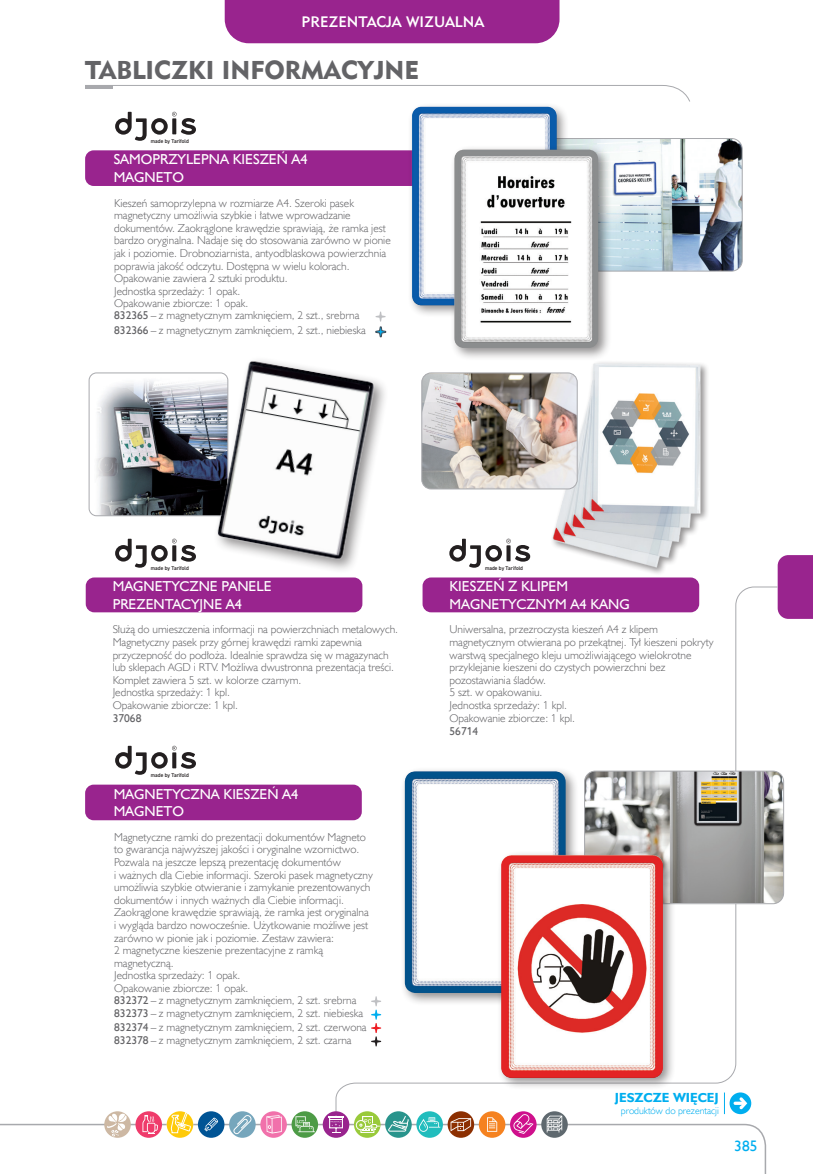
<style>
.page{position:relative;width:813px;height:1174px;background:#fff}
.page>*{position:absolute;margin:0;border:0;box-sizing:border-box;transform-origin:0 0}
.Rozdziały_nie_do_spisu{font:25.65px "Geometric 415 Blk EU";color:#636366}
.t1{font:15.3px "Humanst 521 EU";color:#00aeef}
.t2{font:15.15px "Geometric 415 Md EU";color:#fff}
.opis_produktów{font:14.4px "Humanst 521 EU";color:#fff}
.Nazwa_modułu_A{font:14.4px/17.2px "Humanst 521 EU";color:#fff}
.t3{font:700 13.2px "Humanst 521 EU";color:#00aeef}
.opis_produktów-2{font:11.4px/12.6px "Humanst 521 Lt EU";color:#636366}
.opis_produktów-3{font:11.4px "Humanst 521 EU";color:#636366}
.t4{font:9.9px "Humanst 521 Lt EU";color:#00aeef}
.t5{font:600 5.4px "DIN2014";color:#231f20}
.s1{font-family:"Humanst 521 EU"}
</style>
<div class="page">
<div style="left:224px;top:0;width:335px;height:43px;background:#99248e"></div>
<svg style="left:85px;top:85px;width:605px;height:17px"></svg>
<hr style="left:85px;top:86px;width:28px;height:3px;background:#a8a9ad">
<svg style="left:0;top:1123px;width:766px;height:51px"></svg>
<div style="left:777px;top:555px;width:35px;height:64px;background:#99248e"></div>
<svg style="left:335px;top:586px;width:443px;height:529px"></svg>
<div style="left:416px;top:1111px;width:26px;height:26px;background:#21bdbd;border-radius:50%"></div>
<svg style="left:419px;top:1117px;width:21px;height:14px"></svg>
<div style="left:510px;top:1111px;width:26px;height:26px;background:#cf108c;border-radius:50%"></div>
<svg style="left:513px;top:1114px;width:20px;height:20px"></svg>
<div style="left:478px;top:1111px;width:27px;height:26px;background:#f58220;border-radius:50%"></div>
<svg style="left:487px;top:1117px;width:10px;height:14px"></svg>
<svg style="left:447px;top:1111px;width:27px;height:26px"></svg>
<svg style="left:450px;top:1118px;width:21px;height:13px"></svg>
<div style="left:354px;top:1111px;width:26px;height:26px;background:#99ca3b;border-radius:50%"></div>
<div style="left:355px;top:1120px;width:11px;height:10px;border:1px solid #fff;border-radius:50%"></div>
<svg style="left:359px;top:1115px;width:21px;height:18px"></svg>
<div style="left:322px;top:1111px;width:27px;height:26px;background:#99248e;border-radius:50%"></div>
<svg style="left:328px;top:1115px;width:15px;height:18px"></svg>
<svg style="left:291px;top:1111px;width:27px;height:26px"></svg>
<svg style="left:295px;top:1116px;width:20px;height:16px"></svg>
<svg style="left:260px;top:1111px;width:27px;height:26px"></svg>
<svg style="left:266px;top:1115px;width:15px;height:18px"></svg>
<div style="left:229px;top:1111px;width:26px;height:26px;background:#76a6bc;border-radius:50%"></div>
<svg style="left:233px;top:1114px;width:19px;height:20px"></svg>
<div style="left:198px;top:1111px;width:26px;height:26px;background:#005495;border-radius:50%"></div>
<svg style="left:204px;top:1117px;width:14px;height:14px"></svg>
<svg style="left:385px;top:1111px;width:26px;height:26px"></svg>
<svg style="left:388px;top:1115px;width:20px;height:16px"></svg>
<div style="left:541px;top:1111px;width:26px;height:26px;background:#5f696f;border-radius:50%"></div>
<svg style="left:546px;top:1115px;width:16px;height:17px"></svg>
<svg style="left:167px;top:1111px;width:28px;height:33px"></svg>
<div style="left:135px;top:1111px;width:27px;height:26px;background:#ef3b6b;border-radius:50%"></div>
<svg style="left:142px;top:1115px;width:16px;height:18px"></svg>
<svg style="left:104px;top:1111px;width:27px;height:26px"></svg>
<svg style="left:107px;top:1113px;width:19px;height:23px"></svg>
<div style="left:86px;top:577px;width:276px;height:35px;background:#99248e;border-radius:9px"></div>
<div style="left:422px;top:577px;width:276px;height:35px;background:#99248e;border-radius:9px"></div>
<img style="left:571px;top:138px;width:170px;height:133px">
<div style="left:542px;top:138px;width:200px;height:133px;border:1px solid #a8a9ad;border-radius:11px"></div>
<img style="left:89px;top:374px;width:115px;height:142px">
<div style="left:89px;top:372px;width:139px;height:144px;border:1px solid #a8a9ad;border-radius:7px"></div>
<img style="left:204px;top:360px;width:181px;height:210px">
<div style="left:85px;top:150px;width:383px;height:36px;background:#99248e;border-radius:9px"></div>
<svg style="left:375px;top:312px;width:11px;height:26px"></svg>
<img style="left:394px;top:93px;width:177px;height:222px">
<div style="left:449px;top:145px;width:162px;height:216px;background:#231f20;opacity:.5"></div>
<img style="left:454px;top:150px;width:144px;height:198px">
<img style="left:545px;top:353px;width:163px;height:220px">
<img style="left:423px;top:373px;width:154px;height:116px">
<div style="left:421px;top:372px;width:156px;height:117px;border:1px solid #a8a9ad;border-radius:9px"></div>
<img style="left:584px;top:771px;width:199px;height:132px">
<div style="left:584px;top:770px;width:199px;height:134px;border:1px solid #a8a9ad;border-radius:11px"></div>
<div style="left:85px;top:784px;width:276px;height:36px;background:#99248e;border-radius:9px"></div>
<svg style="left:371px;top:996px;width:10px;height:50px"></svg>
<div style="left:399px;top:766px;width:180px;height:240px;background:#231f20;opacity:.5"></div>
<img style="left:404px;top:771px;width:161px;height:222px">
<div style="left:496px;top:850px;width:179px;height:240px;background:#231f20;opacity:.5"></div>
<img style="left:481px;top:840px;width:198px;height:244px">
<svg style="left:115px;top:112px;width:81px;height:29px"></svg>
<svg style="left:115px;top:539px;width:81px;height:29px"></svg>
<svg style="left:115px;top:746px;width:81px;height:29px"></svg>
<svg style="left:449px;top:539px;width:81px;height:29px"></svg>
<h3 class="t2" style="left:301px;top:12px;width:184px">PREZENTACJA WIZUALNA</h3>
<p class="Rozdziały_nie_do_spisu" style="left:85px;top:54px;width:335px">TABLICZKI INFORMACYJNE</p>
<p class="t5" style="left:151px;top:137px;width:39px">made by Tarifold</p>
<p class="Nazwa_modułu_A" style="left:114px;top:151px;width:195px">SAMOPRZYLEPNA KIESZEŃ A4<br>MAGNETO</p>
<p class="opis_produktów-2" style="left:114px;top:196px;width:278px">Kieszeń samoprzylepna w rozmiarze A4. Szeroki pasek magnetyczny umożliwia szybkie i łatwe wprowadzanie dokumentów. Zaokrąglone krawędzie sprawiają, że ramka jest bardzo oryginalna. Nadaje się do stosowania zarówno w pionie jak i poziomie. Drobnoziarnista, antyodblaskowa powierzchnia poprawia jakość odczytu. Dostępna w wielu kolorach.<br>Opakowanie zawiera 2 sztuki produktu.</p>
<p class="opis_produktów-2" style="left:114px;top:284px;width:127px">Jednostka sprzedaży: 1 opak.</p>
<p class="opis_produktów-2" style="left:114px;top:297px;width:135px">Opakowanie zbiorcze: 1 opak.</p>
<p class="opis_produktów-2" style="left:114px;top:309px;width:246px"><span class="s1">832365</span> – z magnetycznym zamknięciem, 2 szt., srebrna</p>
<p class="opis_produktów-2" style="left:114px;top:324px;width:253px"><span class="s1">832366</span> – z magnetycznym zamknięciem, 2 szt., niebieska</p>
<p class="t5" style="left:151px;top:564px;width:39px">made by Tarifold</p>
<p class="opis_produktów" style="left:113px;top:577px;width:160px">MAGNETYCZNE PANELE</p>
<p class="opis_produktów" style="left:113px;top:595px;width:131px">PREZENTACYJNE A4</p>
<p class="opis_produktów-2" style="left:113px;top:623px;width:287px">Służą do umieszczenia informacji na powierzchniach metalowych.<br>Magnetyczny pasek przy górnej krawędzi ramki zapewnia przyczepność do podłoża. Idealnie sprawdza się w magazynach lub sklepach AGD i RTV. Możliwa dwustronna prezentacja treści.<br>Komplet zawiera 5 szt. w kolorze czarnym.</p>
<p class="opis_produktów-2" style="left:113px;top:686px;width:119px">Jednostka sprzedaży: 1 kpl.</p>
<p class="opis_produktów-2" style="left:113px;top:698px;width:127px">Opakowanie zbiorcze: 1 kpl.</p>
<p class="opis_produktów-3" style="left:113px;top:711px;width:30px">37068</p>
<p class="t5" style="left:151px;top:771px;width:39px">made by Tarifold</p>
<p class="Nazwa_modułu_A" style="left:114px;top:785px;width:186px">MAGNETYCZNA KIESZEŃ A4<br>MAGNETO</p>
<p class="opis_produktów-2" style="left:114px;top:830px;width:260px">Magnetyczne ramki do prezentacji dokumentów Magneto to gwarancja najwyższej jakości i oryginalne wzornictwo.<br>Pozwala na jeszcze lepszą prezentację dokumentów<br>i ważnych dla Ciebie informacji. Szeroki pasek magnetyczny umożliwia szybkie otwieranie i zamykanie prezentowanych dokumentów i innych ważnych dla Ciebie informacji.<br>Zaokrąglone krawędzie sprawiają, że ramka jest oryginalna i wygląda bardzo nowocześnie. Użytkowanie możliwe jest zarówno w pionie jak i poziomie. Zestaw zawiera:<br>2 magnetyczne kieszenie prezentacyjne z ramką magnetyczną.</p>
<p class="opis_produktów-2" style="left:114px;top:969px;width:127px">Jednostka sprzedaży: 1 opak.</p>
<p class="opis_produktów-2" style="left:114px;top:981px;width:135px">Opakowanie zbiorcze: 1 opak.</p>
<p class="opis_produktów-2" style="left:114px;top:993px;width:244px"><span class="s1">832372</span> – z magnetycznym zamknięciem, 2 szt. srebrna</p>
<p class="opis_produktów-2" style="left:114px;top:1007px;width:250px"><span class="s1">832373</span> – z magnetycznym zamknięciem, 2 szt. niebieska</p>
<p class="opis_produktów-2" style="left:114px;top:1020px;width:254px"><span class="s1">832374</span> – z magnetycznym zamknięciem, 2 szt. czerwona</p>
<p class="opis_produktów-2" style="left:114px;top:1033px;width:239px"><span class="s1">832378</span> – z magnetycznym zamknięciem, 2 szt. czarna</p>
<p class="t5" style="left:485px;top:564px;width:39px">made by Tarifold</p>
<p class="opis_produktów" style="left:449px;top:577px;width:120px">KIESZEŃ Z KLIPEM</p>
<p class="opis_produktów" style="left:449px;top:595px;width:181px">MAGNETYCZNYM A4 KANG</p>
<p class="opis_produktów-2" style="left:449px;top:623px;width:265px">Uniwersalna, przezroczysta kieszeń A4 z klipem magnetycznym otwierana po przekątnej. Tył kieszeni pokryty warstwą specjalnego kleju umożliwiającego wielokrotne przyklejanie kieszeni do czystych powierzchni bez pozostawiania śladów.<br>5 szt. w opakowaniu.</p>
<p class="opis_produktów-2" style="left:449px;top:698px;width:119px">Jednostka sprzedaży: 1 kpl.</p>
<p class="opis_produktów-2" style="left:449px;top:711px;width:127px">Opakowanie zbiorcze: 1 kpl.</p>
<p class="opis_produktów-3" style="left:449px;top:723px;width:30px">56714</p>
<p class="t3" style="left:614px;top:1089px;width:105px">JESZCZE WIĘCEJ</p>
<p class="t4" style="left:620px;top:1104px;width:99px">produktów do prezentacji</p>
<h2 class="t1" style="left:734px;top:1136px;width:25px">385</h2>
</div>
